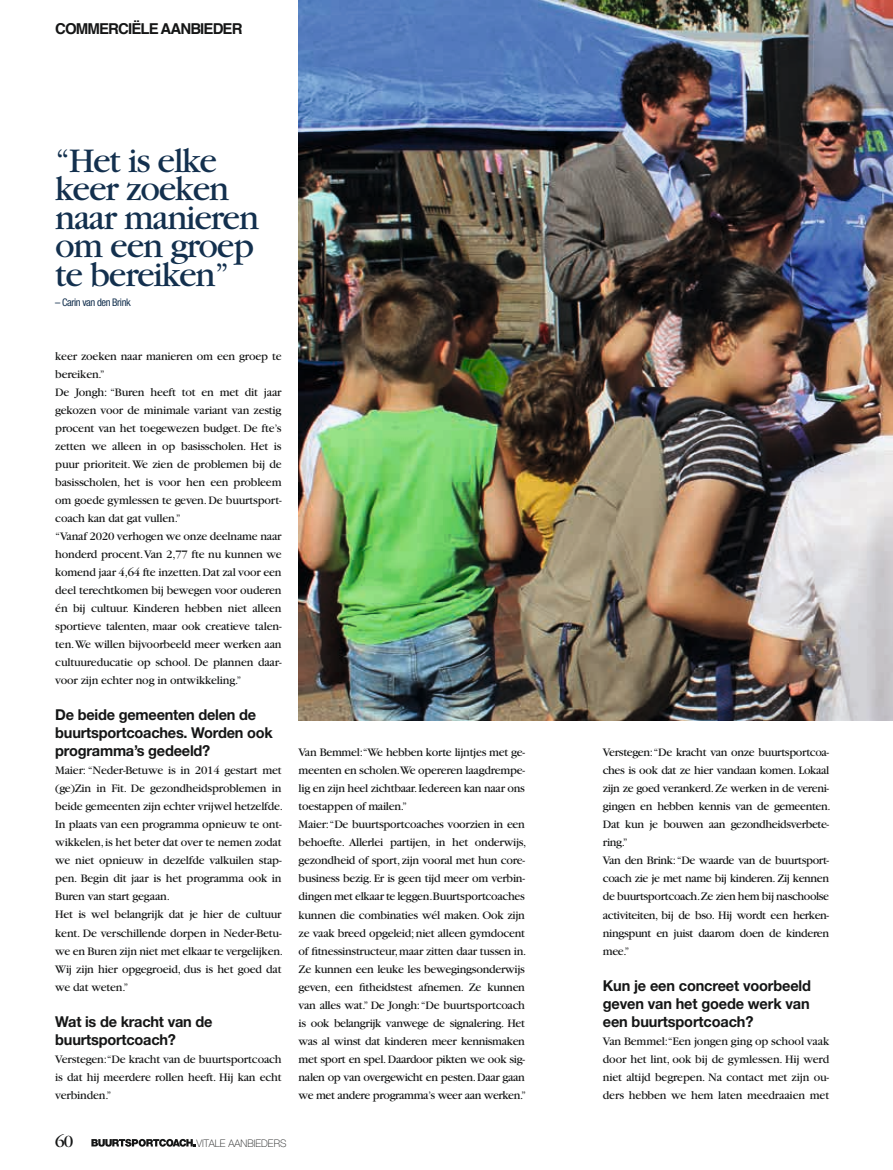
<style>
.page{position:relative;width:893px;height:1170px;background:#fff}
.page>*{position:absolute;margin:0;border:0;box-sizing:border-box;transform-origin:0 0}
.t1{font:36px/28.5px "Garamond";letter-spacing:-.035em;color:#13304e}
.t2{font:18px "Garamond";color:#151616}
.t3{font:700 15px/18px "Helvetica Neue LT Std";letter-spacing:-.015em;color:#151616}
.t4{font:700 15px "Helvetica";letter-spacing:-.06em;color:#151616}
.t5{font:12px/18px "Garamond";letter-spacing:-.02em;color:#151616}
.t6{font:condensed 10.5px "Helvetica Neue LT Std";letter-spacing:-.04em;color:#13304e}
.t7{font:100 10.35px "Helvetica Neue LT Std";letter-spacing:.005em;color:#151616}
</style>
<div class="page">
<svg style="left:91px;top:1138px;width:104px;height:8px"></svg>
<img style="left:299px;top:0;width:594px;height:720px">
<p class="t4" style="left:55px;top:16px;width:189px">COMMERCIËLE AANBIEDER</p>
<h1 class="t1" style="left:55px;top:146px;width:205px">“Het is elke keer zoeken naar manieren om een groep te bereiken”</h1>
<p class="t6" style="left:55px;top:296px;width:77px">– Carin van den Brink</p>
<p class="t5" style="left:55px;top:347px;width:228px">keer zoeken naar manieren om een groep te bereiken.”<br>De Jongh: “Buren heeft tot en met dit jaar gekozen voor de minimale variant van zestig procent van het toegewezen budget. De fte’s zetten we alleen in op basisscholen. Het is puur prioriteit. We zien de problemen bij de basisscholen, het is voor hen een probleem om goede gymlessen te geven. De buurtsport&shy;coach kan dat gat vullen.”<br>“Vanaf 2020 verhogen we onze deelname naar honderd procent. Van 2,77 fte nu kunnen we komend jaar 4,64 fte inzetten. Dat zal voor een deel terechtkomen bij bewegen voor ouderen én bij cultuur. Kinderen hebben niet alleen sportieve talenten, maar ook creatieve talen&shy;ten. We willen bijvoorbeeld meer werken aan cultuureducatie op school. De plannen daar&shy;voor zijn echter nog in ontwikkeling.”</p>
<p class="t3" style="left:55px;top:705px;width:219px">De beide gemeenten delen de buurtsportcoaches. Worden ook programma’s gedeeld?</p>
<p class="t5" style="left:55px;top:761px;width:229px">Maier: “Neder-Betuwe is in 2014 gestart met (ge)Zin in Fit. De gezondheidsproblemen in beide gemeenten zijn echter vrijwel hetzelfde.<br>In plaats van een programma opnieuw te ont&shy;wikkelen, is het beter dat over te nemen zodat we niet opnieuw in dezelfde valkuilen stap&shy;pen. Begin dit jaar is het programma ook in Buren van start gegaan.<br>Het is wel belangrijk dat je hier de cultuur kent. De verschillende dorpen in Neder-Betu&shy;we en Buren zijn niet met elkaar te vergelijken.<br>Wij zijn hier opgegroeid, dus is het goed dat we dat weten.”</p>
<p class="t3" style="left:55px;top:1011px;width:159px">Wat is de kracht van de buurtsportcoach?</p>
<p class="t5" style="left:55px;top:1049px;width:228px;text-align:justify">Verstegen:“De kracht van de buurtsportcoach is dat hij meerdere rollen heeft. Hij kan echt verbinden.”</p>
<p class="t5" style="left:299px;top:743px;width:229px">Van Bemmel:“We hebben korte lijntjes met ge&shy;meenten en scholen.We opereren laagdrempe&shy;lig en zijn heel zichtbaar. Iedereen kan naar ons toestappen of mailen.”<br>Maier:“De buurtsportcoaches voorzien in een behoefte. Allerlei partijen, in het onderwijs, gezondheid of sport, zijn vooral met hun core&shy;business bezig. Er is geen tijd meer om verbin&shy;dingen met elkaar te leggen.Buurtsportcoaches kunnen die combinaties wél maken. Ook zijn ze vaak breed opgeleid; niet alleen gymdocent of fitnessinstructeur, maar zitten daar tussen in.<br>Ze kunnen een leuke les bewegingsonderwijs geven, een fitheidstest afnemen. Ze kunnen van alles wat.” De Jongh:“De buurtsportcoach is ook belangrijk vanwege de signalering. Het was al winst dat kinderen meer kennismaken met sport en spel. Daardoor pikten we ook sig&shy;nalen op van overgewicht en pesten. Daar gaan we met andere programma’s weer aan werken.”</p>
<h2 class="t2" style="left:55px;top:1131px;width:20px">60</h2>
<p class="t7" style="left:196px;top:1136px;width:91px">VITALE AANBIEDERS</p>
<p class="t5" style="left:603px;top:743px;width:229px">Verstegen:“De kracht van onze buurtsportcoa&shy;ches is ook dat ze hier vandaan komen. Lokaal zijn ze goed verankerd. Ze werken in de vereni&shy;gingen en hebben kennis van de gemeenten.<br>Dat kun je bouwen aan gezondheidsverbete&shy;ring.”<br>Van den Brink: “De waarde van de buurtsport&shy;coach zie je met name bij kinderen. Zij kennen de buurtsportcoach. Ze zien hem bij naschoolse activiteiten, bij de bso. Hij wordt een herken&shy;ningspunt en juist daarom doen de kinderen mee.”</p>
<p class="t3" style="left:603px;top:975px;width:210px;text-align:justify">Kun je een concreet voorbeeld geven van het goede werk van een buurtsportcoach?</p>
<p class="t5" style="left:603px;top:1031px;width:228px;text-align:justify">Van Bemmel:“Een jongen ging op school vaak door het lint, ook bij de gymlessen. Hij werd niet altijd begrepen. Na contact met zijn ou&shy;ders hebben we hem laten meedraaien met</p>
</div>
